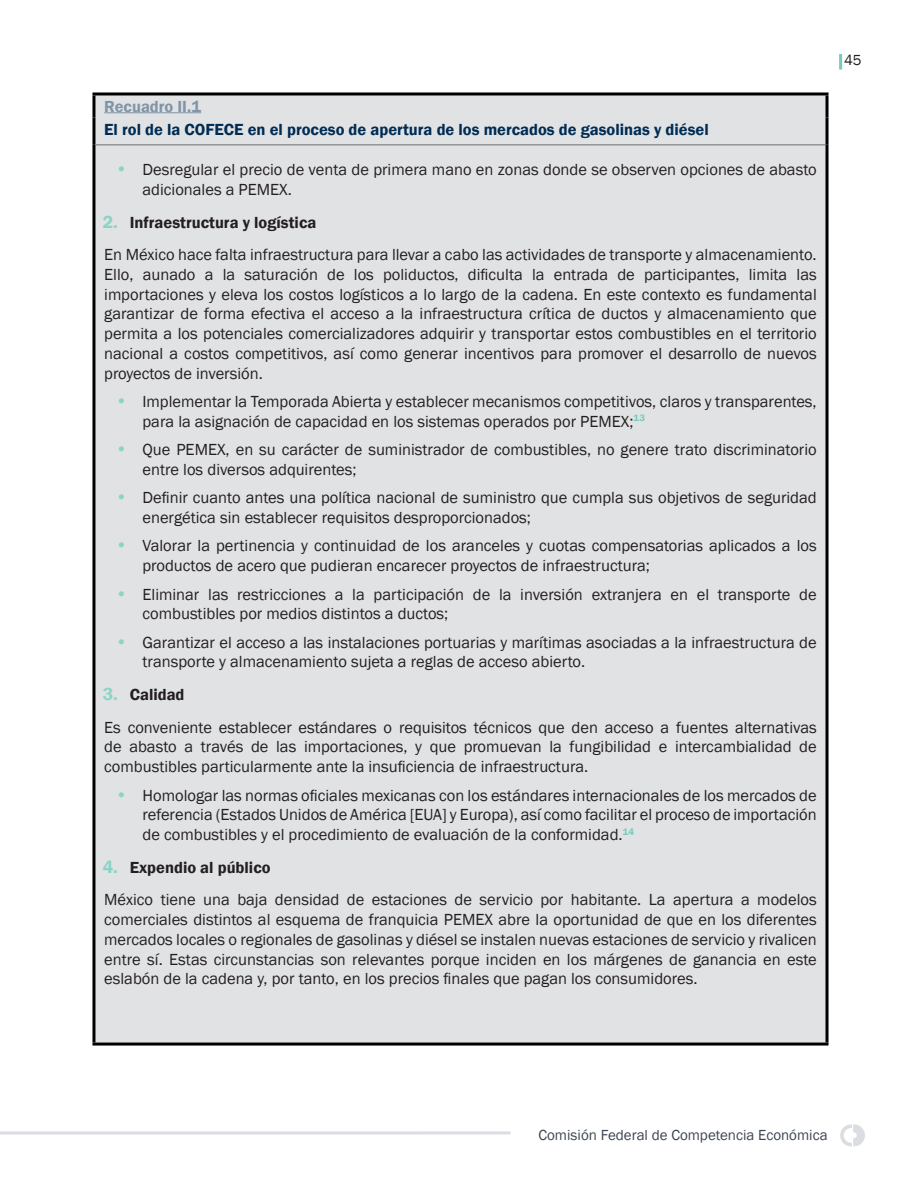
<style>
.page{position:relative;width:918px;height:1188px;background:#fff}
.page>*{position:absolute;margin:0;border:0;box-sizing:border-box;transform-origin:0 0}
.Párrafo_general{font:16.5px/19.8px "Franklin Gothic";color:#231f20}
.Subtítulo__de_tabla{font:600 16.5px "Franklin Gothic";color:#002c53}
.t1{font:600 16.5px "Franklin Gothic";color:#231f20}
.Título_de_tabla_L1{font:600 16.5px "Franklin Gothic";color:#8095a9}
.t2{font:15px "Franklin Gothic";color:#3d4552}
.t3{font:15px "Franklin Gothic";color:#231f20}
.s1{font-weight:600;font-size:18px;color:#89d4c6}
.s2{font-size:18px;color:#89d4c6}
</style>
<div class="page">
<svg style="left:840px;top:1124px;width:25px;height:23px"></svg>
<hr style="left:839px;top:54px;width:3px;height:16px;background:#74ccbc">
<svg style="left:0;top:1131px;width:511px;height:4px;background:#e2e5e8"></svg>
<div style="left:95px;top:95px;width:731px;height:948px;background:#e1e2e4"></div>
<hr style="left:92px;top:92px;width:737px;height:3px;background:#000">
<hr style="left:92px;top:95px;width:3px;height:23px;background:#000">
<hr style="left:826px;top:95px;width:3px;height:23px;background:#000">
<hr style="left:92px;top:118px;width:3px;height:27px;background:#000">
<hr style="left:826px;top:118px;width:3px;height:27px;background:#000">
<hr style="left:95px;top:144px;width:731px;height:2px;background:#939598">
<hr style="left:92px;top:145px;width:3px;height:898px;background:#000">
<hr style="left:826px;top:145px;width:3px;height:898px;background:#000">
<hr style="left:92px;top:1043px;width:737px;height:3px;background:#000">
<hr style="left:104px;top:112px;width:97px;height:1px;background:#8095a9">
<p class="Título_de_tabla_L1" style="left:104px;top:96px;width:98px">Recuadro II.1</p>
<p class="Subtítulo__de_tabla" style="left:104px;top:119px;width:606px">El rol de la COFECE en el proceso de apertura de los mercados de gasolinas y diésel</p>
<p class="Párrafo_general" style="left:142px;top:160px;width:676px;text-indent:-27px"><span class="s1">•</span> Desregular el precio de venta de primera mano en zonas donde se observen opciones de abasto adicionales a PEMEX.</p>
<p class="t1" style="left:103px;top:212px;width:215px"><span class="s2">2.</span> Infraestructura y logística</p>
<p class="Párrafo_general" style="left:104px;top:245px;width:714px;text-align:justify">En México hace falta infraestructura para llevar a cabo las actividades de transporte y almacenamiento.<br>Ello, aunado a la saturación de los poliductos, dificulta la entrada de participantes, limita las importaciones y eleva los costos logísticos a lo largo de la cadena. En este contexto es fundamental garantizar de forma efectiva el acceso a la infraestructura crítica de ductos y almacenamiento que permita a los potenciales comercializadores adquirir y transportar estos combustibles en el territorio nacional a costos competitivos, así como generar incentivos para promover el desarrollo de nuevos proyectos de inversión.</p>
<p class="Párrafo_general" style="left:142px;top:392px;width:676px;text-indent:-27px"><span class="s1">•</span> Implementar la Temporada Abierta y establecer mecanismos competitivos, claros y transparentes, para la asignación de capacidad en los sistemas operados por PEMEX;<sup>13</sup></p>
<p class="Párrafo_general" style="left:142px;top:440px;width:676px;text-indent:-27px"><span class="s1">•</span> Que PEMEX, en su carácter de suministrador de combustibles, no genere trato discriminatorio entre los diversos adquirentes;</p>
<p class="Párrafo_general" style="left:142px;top:488px;width:676px;text-indent:-27px"><span class="s1">•</span> Definir cuanto antes una política nacional de suministro que cumpla sus objetivos de seguridad energética sin establecer requisitos desproporcionados;</p>
<p class="Párrafo_general" style="left:142px;top:536px;width:676px;text-indent:-27px"><span class="s1">•</span> Valorar la pertinencia y continuidad de los aranceles y cuotas compensatorias aplicados a los productos de acero que pudieran encarecer proyectos de infraestructura;</p>
<p class="Párrafo_general" style="left:142px;top:585px;width:676px;text-indent:-27px"><span class="s1">•</span> Eliminar las restricciones a la participación de la inversión extranjera en el transporte de combustibles por medios distintos a ductos;</p>
<p class="Párrafo_general" style="left:142px;top:633px;width:676px;text-indent:-27px"><span class="s1">•</span> Garantizar el acceso a las instalaciones portuarias y marítimas asociadas a la infraestructura de transporte y almacenamiento sujeta a reglas de acceso abierto.</p>
<p class="t1" style="left:103px;top:684px;width:83px"><span class="s2">3.</span> Calidad</p>
<p class="Párrafo_general" style="left:104px;top:718px;width:714px;text-align:justify">Es conveniente establecer estándares o requisitos técnicos que den acceso a fuentes alternativas de abasto a través de las importaciones, y que promuevan la fungibilidad e intercambialidad de combustibles particularmente ante la insuficiencia de infraestructura.</p>
<p class="Párrafo_general" style="left:142px;top:785px;width:676px;text-align:justify;text-indent:-27px"><span class="s1">•</span> Homologar las normas oficiales mexicanas con los estándares internacionales de los mercados de referencia (Estados Unidos de América [EUA] y Europa), así como facilitar el proceso de importación de combustibles y el procedimiento de evaluación de la conformidad.<sup>14</sup></p>
<p class="t1" style="left:103px;top:857px;width:169px"><span class="s2">4.</span> Expendio al público</p>
<p class="Párrafo_general" style="left:104px;top:890px;width:714px;text-align:justify">México tiene una baja densidad de estaciones de servicio por habitante. La apertura a modelos comerciales distintos al esquema de franquicia PEMEX abre la oportunidad de que en los diferentes mercados locales o regionales de gasolinas y diésel se instalen nuevas estaciones de servicio y rivalicen entre sí. Estas circunstancias son relevantes porque inciden en los márgenes de ganancia en este eslabón de la cadena y, por tanto, en los precios finales que pagan los consumidores.</p>
<p class="t3" style="left:844px;top:50px;width:19px">45</p>
<p class="t2" style="left:539px;top:1126px;width:291px">Comisión Federal de Competencia Económica</p>
</div>
